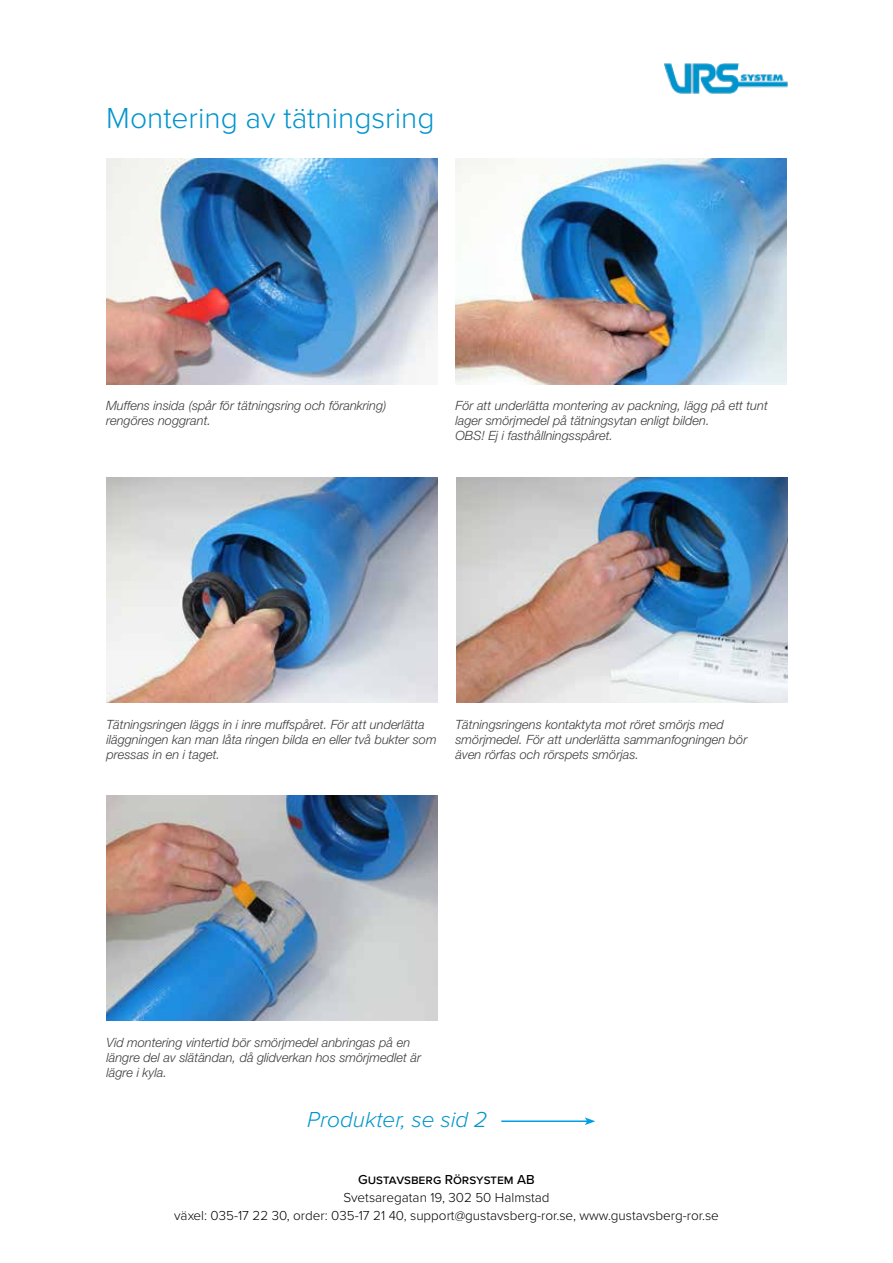
<style>
.page{position:relative;width:893px;height:1263px;background:#fff}
.page>*{position:absolute;margin:0;border:0;box-sizing:border-box;transform-origin:0 0}
.t1{font:300 30px "Proxima Nova";color:#0094cd}
.t2{font:italic 300 22.5px "Proxima Nova";color:#0094cd}
.t3{font:300 13.5px/18px "Proxima Nova";color:#000;text-align:center}
.t4{font:500 13.5px "Proxima Nova";color:#000}
.t5{font:italic 300 12.75px/15px "Helvetica Neue LT Std";color:#3c3c3b}
</style>
<div class="page">
<img style="left:664px;top:64px;width:124px;height:30px">
<img style="left:456px;top:477px;width:331px;height:225px">
<img style="left:106px;top:477px;width:332px;height:225px">
<img style="left:106px;top:795px;width:331px;height:226px">
<img style="left:106px;top:159px;width:331px;height:225px">
<img style="left:455px;top:159px;width:332px;height:225px">
<hr style="left:501px;top:1120px;width:86px;height:2px;background:#009fe3">
<svg style="left:585px;top:1117px;width:10px;height:8px"></svg>
<h1 class="t1" style="left:106px;top:102px;width:330px">Montering av tätningsring</h1>
<p class="t5" style="left:106px;top:398px;width:282px">Muffens insida (spår för tätningsring och förankring) rengöres noggrant.</p>
<p class="t5" style="left:455px;top:398px;width:314px">För att underlätta montering av packning, lägg på ett tunt lager smörjmedel på tätningsytan enligt bilden.<br>OBS! Ej i fasthållningsspåret.</p>
<p class="t5" style="left:106px;top:716px;width:332px">Tätningsringen läggs in i inre muffspåret. För att underlätta iläggningen kan man låta ringen bilda en eller två bukter som pressas in en i taget.</p>
<p class="t5" style="left:455px;top:716px;width:293px">Tätningsringens kontaktyta mot röret smörjs med smörjmedel. För att underlätta sammanfogningen bör även rörfas och rörspets smörjas.</p>
<p class="t5" style="left:106px;top:1035px;width:316px">Vid montering vintertid bör smörjmedel anbringas på en längre del av slätändan, då glidverkan hos smörjmedlet är lägre i kyla.</p>
<h2 class="t2" style="left:307px;top:1102px;width:182px">Produkter, se sid 2</h2>
<p class="t4" style="left:358px;top:1170px;width:178px">Gustavsberg Rörsystem AB</p>
<p class="t3" style="left:174px;top:1189px;width:546px">Svetsaregatan 19, 302 50 Halmstad<br>växel: 035-17 22 30, order: 035-17 21 40, support@gustavsberg-ror.se, www.gustavsberg-ror.se</p>
</div>
